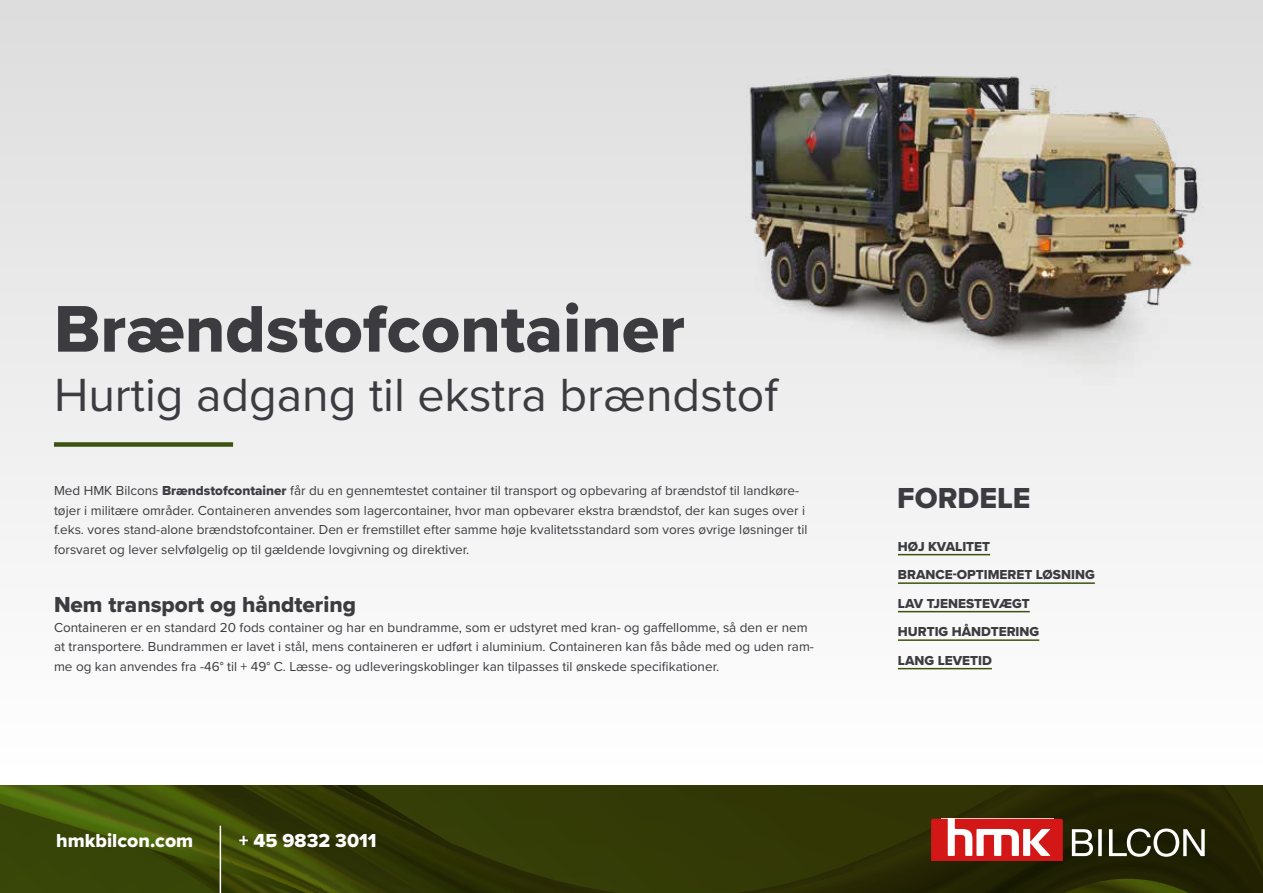
<style>
.page{position:relative;width:1263px;height:893px;background:#fff}
.page>*{position:absolute;margin:0;border:0;box-sizing:border-box;transform-origin:0 0}
.t1{font:68.4px "Proxima Nova Extrabld";color:#3b3b40}
.t2{font:48.3px "Proxima Nova";color:#3b3b40}
.t3{font:30px "Proxima Nova Extrabld";color:#3b3b40}
.t4{font:22.5px "Proxima Nova Extrabld";color:#3b3b40}
.t5{font:19.5px "Proxima Nova Extrabld";color:#fff}
.t6{font:13.5px/19.5px "Proxima Nova";color:#3b3b40}
.t7{font:13.5px/28.5px "Proxima Nova Extrabld";color:#3b3b40}
.s1{font-family:"Proxima Nova Extrabld"}
</style>
<div class="page">
<div style="left:0;top:0;width:1263px;height:764px;background:linear-gradient(to bottom,#ddd,#fefefe)"></div>
<hr style="left:898px;top:554px;width:92px;height:1px;background:#3c5210">
<hr style="left:898px;top:582px;width:197px;height:2px;background:#3c5210">
<hr style="left:898px;top:611px;width:132px;height:1px;background:#3c5210">
<hr style="left:898px;top:639px;width:141px;height:2px;background:#3c5210">
<hr style="left:898px;top:668px;width:94px;height:1px;background:#3c5210">
<div style="left:54px;top:442px;width:179px;height:5px;background:#3c5210"></div>
<svg style="left:0;top:785px;width:1263px;height:108px;background:#333b06"></svg>
<svg style="left:925px;top:819px;width:280px;height:74px;background:#613f28"></svg>
<hr style="left:220px;top:826px;width:1px;height:67px;background:#fff">
<img style="left:676px;top:15px;width:573px;height:385px">
<h1 class="t1" style="left:54px;top:278px;width:632px">Brændstofcontainer</h1>
<h2 class="t2" style="left:54px;top:359px;width:726px">Hurtig adgang til ekstra brændstof</h2>
<p class="t6" style="left:54px;top:481px;width:755px">Med HMK Bilcons <span class="s1">Brændstofcontainer</span> får du en gennemtestet container til transport og opbevaring af brændstof til landkøre&shy;tøjer i militære områder. Containeren anvendes som lagercontainer, hvor man opbevarer ekstra brændstof, der kan suges over i f.eks. vores stand-alone brændstofcontainer. Den er fremstillet efter samme høje kvalitetsstandard som vores øvrige løsninger til forsvaret og lever selvfølgelig op til gældende lovgivning og direktiver.</p>
<h3 class="t4" style="left:54px;top:588px;width:303px">Nem transport og håndtering</h3>
<p class="t6" style="left:54px;top:617px;width:761px">Containeren er en standard 20 fods container og har en bundramme, som er udstyret med kran- og gaffellomme, så den er nem at transportere. Bundrammen er lavet i stål, mens containeren er udført i aluminium. Containeren kan fås både med og uden ram&shy;me og kan anvendes fra -46° til + 49° C. Læsse- og udleveringskoblinger kan tilpasses til ønskede specifikationer.</p>
<h3 class="t5" style="left:56px;top:826px;width:139px">hmkbilcon.com</h3>
<h3 class="t5" style="left:239px;top:826px;width:139px">+ 45 9832 3011</h3>
<h3 class="t3" style="left:897px;top:476px;width:135px">FORDELE</h3>
<p class="t7" style="left:898px;top:532px;width:198px">HØJ KVALITET<br>BRANCE-OPTIMERET LØSNING<br>LAV TJENESTEVÆGT<br>HURTIG HÅNDTERING<br>LANG LEVETID</p>
</div>
